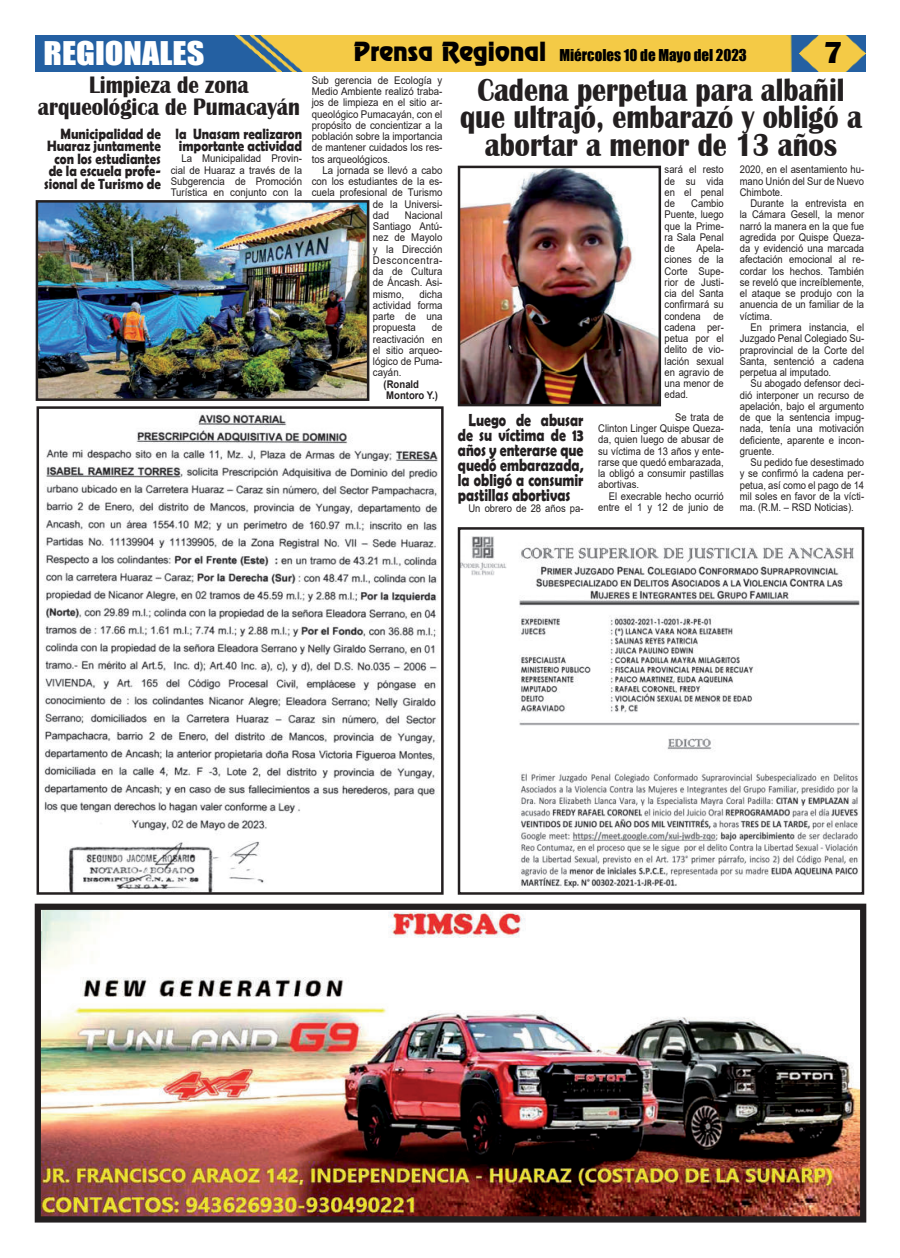
<style>
.page{position:relative;width:900px;height:1258px;background:#fff}
.page>*{position:absolute;margin:0;border:0;box-sizing:border-box;transform-origin:0 0}
.t1{font:700 33.12px/27.5px "Britannic";color:#231f20;text-align:center;scale:.85 1}
.t2{font:700 31.25px "Britannic";color:#020000}
.t3{font:30px "Impact";color:#fff;scale:1.14 1}
.t4{font:700 24.5px/22.5px "Britannic";color:#231f20;text-align:center;scale:.86 1}
.t5{font:700 17.5px/15px "Berlin Sans FB Demi";color:#231f20;text-align:justify;scale:.79 1}
.t6{font:700 15px/12.5px "Berlin Sans FB Demi";color:#231f20;text-align:right;scale:.86 1}
.t7{font:15px "Impact";color:#000}
.t8{font:10.62px/11.2px "Arial";color:#231f20;text-align:justify;scale:.89 1}
.t9{font:10.62px/11.2px "Arial";color:#231f20;text-align:justify;scale:.91 1}
.t10{font:700 10.62px/11.2px "Arial";color:#231f20;scale:.9 1}
.s1{font-family:"Renfrew Normal";font-size:23.75px;color:#020000}
</style>
<div class="page">
<img style="left:35px;top:36px;width:831px;height:35px">
<img style="left:42px;top:911px;width:817px;height:304px">
<div style="left:35px;top:904px;width:831px;height:318px;border:6px solid #231f20"></div>
<img style="left:44px;top:412px;width:394px;height:479px">
<div style="left:37px;top:406px;width:407px;height:489px;border:3px solid #231f20"></div>
<img style="left:462px;top:536px;width:398px;height:354px">
<div style="left:458px;top:527px;width:406px;height:368px;border:3px solid #231f20"></div>
<img style="left:462px;top:170px;width:195px;height:232px">
<div style="left:458px;top:166px;width:203px;height:240px;border:3px solid #231f20"></div>
<img style="left:40px;top:204px;width:325px;height:193px">
<div style="left:36px;top:200px;width:333px;height:201px;border:3px solid #231f20"></div>
<h3 class="t3" style="left:44px;top:39px;width:143px">REGIONALES</h3>
<h3 class="t7" style="left:353px;top:48px;width:395px"><span class="s1">Prensa Regional</span> Miércoles 10 de Mayo del 2023</h3>
<h2 class="t2" style="left:824px;top:42px;width:21px">7</h2>
<h3 class="t4" style="left:38px;top:75px;width:306px">Limpieza de zona arqueológica de Pumacayán</h3>
<h3 class="t6" style="left:176px;top:128px;width:149px;text-align:left">la Unasam realizaron importante actividad</h3>
<p class="t9" style="left:171px;top:154px;width:146px;text-indent:11px">La Municipalidad Provin&shy;cial de Huaraz a través de la Subgerencia de Promoción Turística en conjunto con la</p>
<h3 class="t6" style="left:44px;top:128px;width:137px">Municipalidad de<br>Huaraz juntamente con los estudiantes de la escuela profe&shy;sional de Turismo de</h3>
<p class="t9" style="left:312px;top:75px;width:145px">Sub gerencia de Ecología y Medio Ambiente realizó traba&shy;jos de limpieza en el sitio ar&shy;queológico Pumacayán, con el propósito de concientizar a la población sobre la importancia de mantener cuidados los res&shy;tos arqueológicos.</p>
<p class="t9" style="left:322px;top:165px;width:133px">La jornada se llevó a cabo</p>
<p class="t9" style="left:312px;top:177px;width:145px">con los estudiantes de la es-</p>
<p class="t9" style="left:312px;top:188px;width:145px">cuela profesional de Turismo</p>
<p class="t9" style="left:373px;top:199px;width:78px">de la Universi-</p>
<p class="t9" style="left:373px;top:210px;width:19px">dad</p>
<p class="t9" style="left:373px;top:210px;width:78px;text-indent:32px">Nacional Santiago Antú&shy;nez de Mayolo y la Dirección Desconcentra&shy;da de Cultura de Áncash. Asi&shy;mismo,</p>
<p class="t9" style="left:373px;top:289px;width:78px;text-indent:46px">dicha actividad forma parte de una propuesta</p>
<p class="t9" style="left:373px;top:323px;width:78px;text-indent:59px">de reactivación en el sitio arqueo&shy;lógico de Puma&shy;cayán.</p>
<p class="t10" style="left:384px;top:379px;width:62px">(Ronald<br>Montoro Y.)</p>
<h1 class="t1" style="left:460px;top:78px;width:474px">Cadena perpetua para albañil que ultrajó, embarazó y obligó a abortar a menor de 13 años</h1>
<p class="t8" style="left:665px;top:165px;width:68px">sará el resto de su vida en el penal de</p>
<p class="t8" style="left:740px;top:165px;width:141px">2020, en el asentamiento hu&shy;mano Unión del Sur de Nuevo Chimbote.</p>
<p class="t8" style="left:740px;top:199px;width:141px;text-indent:11px">Durante la entrevista en la Cámara Gesell, la menor narró la manera en la que fue agredida por Quispe Queza&shy;da y evidenció una marcada afectación emocional al re&shy;cordar los hechos. También se reveló que increíblemente, el ataque se produjo con la anuencia de un familiar de la víctima.</p>
<p class="t8" style="left:740px;top:323px;width:141px;text-indent:11px">En primera instancia, el Juzgado Penal Colegiado Su&shy;praprovincial de la Corte del Santa, sentenció a cadena perpetua al imputado.</p>
<p class="t8" style="left:740px;top:379px;width:141px;text-indent:11px">Su abogado defensor deci&shy;dió interponer un recurso de apelación, bajo el argumento de que la sentencia impug&shy;nada, tenía una motivación deficiente, aparente e incon&shy;gruente.</p>
<p class="t8" style="left:740px;top:458px;width:141px;text-indent:11px">Su pedido fue desestimado y se confirmó la cadena per&shy;petua, así como el pago de 14 mil soles en favor de la vícti&shy;ma. (R.M. – RSD Noticias).</p>
<p class="t8" style="left:665px;top:199px;width:68px;text-indent:27px">Cambio Puente, luego que la Prime&shy;ra Sala Penal de</p>
<p class="t8" style="left:665px;top:244px;width:68px;text-indent:32px">Apela&shy;ciones de la Corte Supe&shy;rior de Justi&shy;cia del Santa confirmará su condena de cadena per&shy;petua por el delito de vio&shy;lación sexual en agravio de una menor de edad.</p>
<p class="t8" style="left:598px;top:413px;width:143px;text-indent:77px">Se trata de Clinton Linger Quispe Queza&shy;da, quien luego de abusar de su víctima de 13 años y ente&shy;rarse que quedó embarazada, la obligó a consumir pastillas abortivas.</p>
<p class="t8" style="left:598px;top:491px;width:143px;text-align:right">El execrable hecho ocurrió entre el 1 y 12 de junio de</p>
<h3 class="t5" style="left:458px;top:412px;width:161px;text-indent:11px">Luego de abusar de su víctima de 13 años y enterarse que quedó embarazada, la obligó a consumir pastillas abortivas</h3>
<p class="t8" style="left:469px;top:504px;width:131px">Un obrero de 28 años pa-</p>
</div>
